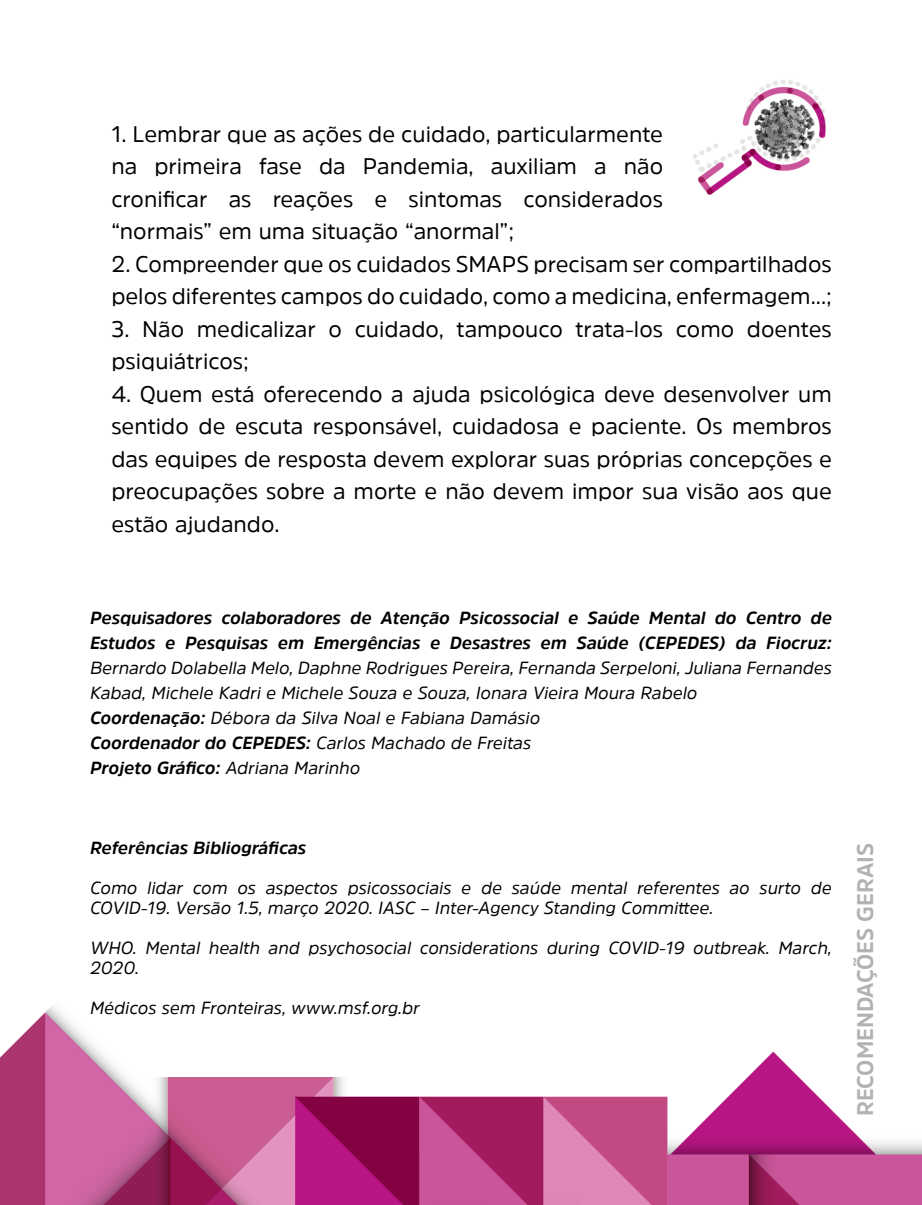
<style>
.page{position:relative;width:922px;height:1205px;background:#fff}
.page>*{position:absolute;margin:0;border:0;box-sizing:border-box;transform-origin:0 0}
.t1{font:22.5px/32.5px "Amsi Pro";color:#000;text-align:justify}
.t2{font:700 22.5px "Amsi Pro";color:#b3b2b2}
.t3{font:italic 17.5px/25px "Amsi Pro";color:#000}
.t4{font:italic 700 17.5px/25px "Amsi Pro";color:#000}
.s1{font-weight:700}
</style>
<div class="page">
<img style="left:0;top:80px;width:921px;height:1125px">
<p class="t1" style="left:111px;top:117px;width:553px">1. Lembrar que as ações de cuidado, particularmente na primeira fase da Pandemia, auxiliam a não cronificar as reações e sintomas considerados “normais” em uma situação “anormal”;</p>
<p class="t1" style="left:111px;top:247px;width:722px">2. Compreender que os cuidados SMAPS precisam ser compartilhados pelos diferentes campos do cuidado, como a medicina, enfermagem...;</p>
<p class="t1" style="left:111px;top:312px;width:722px">3. Não medicalizar o cuidado, tampouco trata-los como doentes psiquiátricos;</p>
<p class="t1" style="left:111px;top:377px;width:722px">4. Quem está oferecendo a ajuda psicológica deve desenvolver um sentido de escuta responsável, cuidadosa e paciente. Os membros das equipes de resposta devem explorar suas próprias concepções e preocupações sobre a morte e não devem impor sua visão aos que estão ajudando.</p>
<p class="t4" style="left:90px;top:605px;width:743px">Pesquisadores colaboradores de Atenção Psicossocial e Saúde Mental do Centro de<br>Estudos e Pesquisas em Emergências e Desastres em Saúde (CEPEDES) da Fiocruz:</p>
<p class="t3" style="left:90px;top:655px;width:743px">Bernardo Dolabella Melo, Daphne Rodrigues Pereira, Fernanda Serpeloni, Juliana Fernandes Kabad, Michele Kadri e Michele Souza e Souza, Ionara Vieira Moura Rabelo<br><span class="s1">Coordenação:</span> Débora da Silva Noal e Fabiana Damásio<br><span class="s1">Coordenador do CEPEDES:</span> Carlos Machado de Freitas<br><span class="s1">Projeto Gráfico:</span> Adriana Marinho</p>
<p class="t4" style="left:90px;top:835px;width:218px">Referências Bibliográficas</p>
<p class="t3" style="left:90px;top:878px;width:743px;line-height:20px">Como lidar com os aspectos psicossociais e de saúde mental referentes ao surto de<br>COVID-19. Versão 1.5, março 2020. IASC – Inter-Agency Standing Committee.</p>
<p class="t3" style="left:90px;top:938px;width:743px;line-height:20px">WHO. Mental health and psychosocial considerations during COVID-19 outbreak. March,<br>2020.</p>
<p class="t3" style="left:90px;top:995px;width:331px">Médicos sem Fronteiras, www.msf.org.br</p>
<p class="t2" style="left:849px;top:1116px;width:275px;rotate:-90deg">RECOMENDAÇÕES GERAIS</p>
</div>
